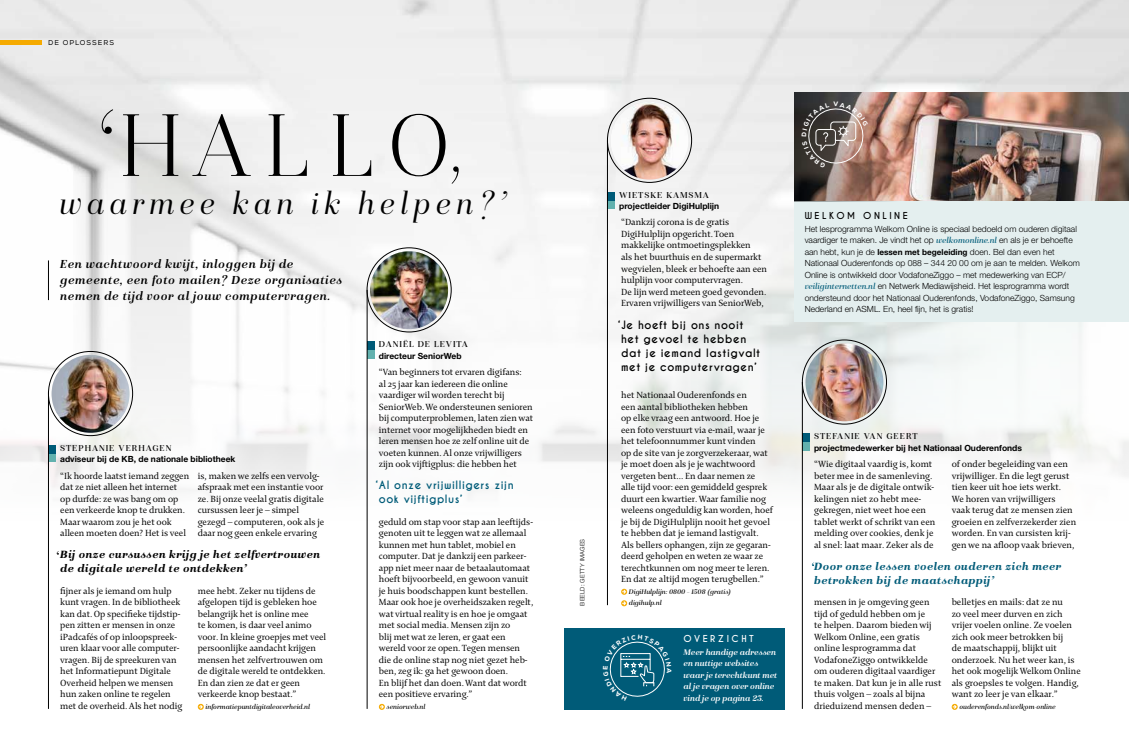
<style>
.page{position:relative;width:1129px;height:749px;background:#fff}
.page>*{position:absolute;margin:0;border:0;box-sizing:border-box;transform-origin:0 0}
.t1{font:100 93.4px "Isabel";letter-spacing:.15em;color:#000}
.t2{font:italic 300 32px "Isabel";letter-spacing:.15em;color:#000}
.t3{font:italic 700 12.2px/16px "Isabel";letter-spacing:.05em;color:#000}
.t4{font:italic 900 11px/14px "Isabel";letter-spacing:.05em;color:#000}
.t5{font:italic 900 11px/14px "Isabel";letter-spacing:.05em;color:#005b78}
.t6{font:700 10.8px/14px "Caviar Dreams";letter-spacing:.05em;color:#000}
.t7{font:700 10.8px/14px "Caviar Dreams";letter-spacing:.05em;color:#005b78}
.t8{font:9.6px/11.5px "Enigma 2";letter-spacing:-.005em;color:#000}
.t9{font:9px "Isabel";letter-spacing:.1em;color:#000}
.t10{font:700 9px "Caviar Dreams";letter-spacing:.275em;color:#000}
.t11{font:700 9px "Caviar Dreams";letter-spacing:.275em;color:#fff}
.t12{font:300 8.5px/11.5px "Helvetica Neue LT Std";color:#000}
.t13{font:700 8.5px "Helvetica Neue LT Std";color:#000}
.t14{font:italic 700 8.5px/11.5px "Isabel";color:#fff}
.t15{font:italic 7px/11.5px "Isabel";color:#000}
.t16{font:7px "Nexa";letter-spacing:.14em;color:#000}
.t17{font:300 6px "Helvetica Neue";letter-spacing:.03em;color:#000}
.s1{font-size:71.4px}
.s2{font-family:"Isabel";font-weight:400;font-style:italic;color:#005b78}
.s3{font-weight:700;font-size:8.2px}
</style>
<div class="page">
<img style="left:0;top:0;width:1128px;height:522px">
<div style="left:564px;top:628px;width:220px;height:81px;background:#005b78"></div>
<div style="left:802px;top:442px;width:7px;height:8px;background:#62b1ae"></div>
<div style="left:802px;top:433px;width:7px;height:9px;background:#005b78"></div>
<div style="left:367px;top:350px;width:7px;height:8px;background:#62b1ae"></div>
<div style="left:367px;top:341px;width:7px;height:9px;background:#005b78"></div>
<div style="left:607px;top:200px;width:8px;height:9px;background:#62b1ae"></div>
<div style="left:607px;top:191px;width:8px;height:9px;background:#005b78"></div>
<div style="left:0;top:40px;width:42px;height:5px;background:#f5aa00"></div>
<img style="left:52px;top:355px;width:77px;height:77px;border-radius:39px">
<img style="left:805px;top:343px;width:78px;height:78px;border-radius:39px">
<img style="left:370px;top:251px;width:78px;height:78px;border-radius:39px">
<hr style="left:367px;top:290px;width:1px;height:418px;background:#000">
<hr style="left:607px;top:140px;width:1px;height:465px;background:#000">
<div style="left:48px;top:453px;width:8px;height:9px;background:#62b1ae"></div>
<div style="left:48px;top:444px;width:8px;height:9px;background:#005b78"></div>
<img style="left:610px;top:102px;width:78px;height:77px;border-radius:39px">
<hr style="left:48px;top:391px;width:1px;height:317px;background:#000">
<hr style="left:48px;top:260px;width:1px;height:40px;background:#000">
<hr style="left:802px;top:382px;width:1px;height:326px;background:#000">
<img style="left:899px;top:92px;width:229px;height:109px">
<div style="left:794px;top:201px;width:334px;height:121px;background:#e4efef"></div>
<img style="left:794px;top:92px;width:105px;height:109px">
<svg style="left:951px;top:703px;width:6px;height:6px"></svg>
<svg style="left:379px;top:703px;width:6px;height:6px"></svg>
<svg style="left:621px;top:588px;width:6px;height:6px"></svg>
<svg style="left:621px;top:600px;width:6px;height:6px"></svg>
<svg style="left:198px;top:703px;width:6px;height:6px"></svg>
<svg style="left:801px;top:102px;width:67px;height:66px;background:#746660"></svg>
<svg style="left:609px;top:641px;width:56px;height:56px"></svg>
<p class="t16" style="left:48px;top:39px;width:67px">DE OPLOSSERS</p>
<h1 class="t1" style="left:101px;top:87px;width:364px">‘HALLO<span class="s1">,</span></h1>
<h2 class="t2" style="left:59px;top:185px;width:448px">waarmee kan ik helpen?’</h2>
<p class="t3" style="left:60px;top:257px;width:283px">Een wachtwoord kwijt, inloggen bij de gemeente, een foto mailen? Deze organisaties nemen de tijd voor al jouw computervragen.</p>
<p class="t9" style="left:619px;top:189px;width:91px">WIETSKE KAMSMA</p>
<p class="t13" style="left:619px;top:201px;width:102px">projectleider DigiHulplijn</p>
<p class="t8" style="left:621px;top:216px;width:147px">“Dankzij corona is de gratis DigiHulplijn opgericht. Toen makkelijke ontmoetingsplekken<br>als het buurthuis en de supermarkt wegvielen, bleek er behoefte aan een hulplijn voor computervragen.<br>De lijn werd meteen goed gevonden.<br>Ervaren vrijwilligers van SeniorWeb,</p>
<p class="t10" style="left:804px;top:210px;width:104px">WELKOM ONLINE</p>
<p class="t12" style="left:804px;top:222px;width:277px">Het lesprogramma Welkom Online is speciaal bedoeld om ouderen digitaal vaardiger te maken. Je vindt het op <span class="s2">welkomonline.nl</span> en als je er behoefte aan hebt, kun je de <span class="s3">lessen met begeleiding</span> doen. Bel dan even het Nationaal Ouderenfonds op 088 – 344 20 00 om je aan te melden. Welkom Online is ontwikkeld door VodafoneZiggo – met medewerking van ECP/ <span class="s2">veiliginternetten.nl</span> en Netwerk Mediawijsheid. Het lesprogramma wordt ondersteund door het Nationaal Ouderenfonds, VodafoneZiggo, Samsung Nederland en ASML. En, heel fijn, het is gratis!</p>
<p class="t6" style="left:618px;top:318px;width:144px">‘Je hoeft bij ons nooit het gevoel te hebben dat je iemand lastigvalt met je computervragen’</p>
<p class="t9" style="left:379px;top:338px;width:91px">DANIËL DE LEVITA</p>
<p class="t13" style="left:379px;top:350px;width:84px">directeur SeniorWeb</p>
<p class="t8" style="left:379px;top:366px;width:156px">“Van beginners tot ervaren digifans:<br>al 25 jaar kan iedereen die online vaardiger wil worden terecht bij SeniorWeb. We ondersteunen senioren bij computerproblemen, laten zien wat internet voor mogelijkheden biedt en leren mensen hoe ze zelf online uit de voeten kunnen. Al onze vrijwilligers zijn ook vijftigplus: die hebben het</p>
<p class="t8" style="left:621px;top:389px;width:153px">het Nationaal Ouderenfonds en<br>een aantal bibliotheken hebben<br>op elke vraag een antwoord. Hoe je een foto verstuurt via e-mail, waar je het telefoonnummer kunt vinden<br>op de site van je zorgverzekeraar, wat je moet doen als je je wachtwoord vergeten bent... En daar nemen ze<br>alle tijd voor: een gemiddeld gesprek duurt een kwartier. Waar familie nog weleens ongeduldig kan worden, hoef je bij de DigiHulplijn nooit het gevoel te hebben dat je iemand lastigvalt.<br>Als bellers ophangen, zijn ze gegaran&shy;deerd geholpen en weten ze waar ze terechtkunnen om nog meer te leren.<br>En dat ze altijd mogen terugbellen.”</p>
<p class="t15" style="left:628px;top:586px;width:104px">DigiHulplijn: 0800 – 1508 (gratis) digihulp.nl</p>
<p class="t9" style="left:814px;top:430px;width:105px">STEFANIE VAN GEERT</p>
<p class="t13" style="left:814px;top:442px;width:209px">projectmedewerker bij het Nationaal Ouderenfonds</p>
<p class="t9" style="left:60px;top:442px;width:113px">STEPHANIE VERHAGEN</p>
<p class="t13" style="left:60px;top:454px;width:177px">adviseur bij de KB, de nationale bibliotheek</p>
<p class="t8" style="left:814px;top:458px;width:123px">“Wie digitaal vaardig is, komt beter mee in de samenleving.<br>Maar als je de digitale ontwik&shy;kelingen niet zo hebt mee&shy;gekregen, niet weet hoe een tablet werkt of schrikt van een melding over cookies, denk je al snel: laat maar. Zeker als de</p>
<p class="t8" style="left:951px;top:458px;width:126px">of onder begeleiding van een vrijwilliger. En die legt gerust tien keer uit hoe iets werkt.<br>We horen van vrijwilligers vaak terug dat ze mensen zien groeien en zelfverzekerder zien worden. En van cursisten krij&shy;gen we na afloop vaak brieven,</p>
<p class="t8" style="left:60px;top:469px;width:130px">“Ik hoorde laatst iemand zeggen dat ze niet alleen het internet op durfde: ze was bang om op een verkeerde knop te drukken.<br>Maar waarom zou je het ook alleen moeten doen? Het is veel</p>
<p class="t8" style="left:198px;top:469px;width:128px">is, maken we zelfs een vervolg&shy;afspraak met een instantie voor ze. Bij onze veelal gratis digitale cursussen leer je – simpel gezegd – computeren, ook als je daar nog geen enkele ervaring</p>
<p class="t7" style="left:375px;top:478px;width:139px">‘Al onze vrijwilligers zijn ook vijftigplus’</p>
<p class="t8" style="left:379px;top:515px;width:156px">geduld om stap voor stap aan leeftijds&shy;genoten uit te leggen wat ze allemaal kunnen met hun tablet, mobiel en computer. Dat je dankzij een parkeer&shy;app niet meer naar de betaalautomaat hoeft bijvoorbeeld, en gewoon vanuit je huis boodschappen kunt bestellen.<br>Maar ook hoe je overheidszaken regelt, wat virtual reality is en hoe je omgaat met social media. Mensen zijn zo<br>blij met wat ze leren, er gaat een wereld voor ze open. Tegen mensen die de online stap nog niet gezet heb&shy;ben, zeg ik: ga het gewoon doen.<br>En blijf het dan doen. Want dat wordt een positieve ervaring.”</p>
<p class="t15" style="left:386px;top:701px;width:40px">seniorweb.nl</p>
<p class="t17" style="left:577px;top:605px;width:68px;rotate:-90deg">BEELD: GETTY IMAGES</p>
<p class="t4" style="left:60px;top:548px;width:261px">Bij onze cursussen krijg je het zelfvertrouwen de digitale wereld te ontdekken’</p>
<p class="t5" style="left:814px;top:560px;width:248px">Door onze lessen voelen ouderen zich meer betrokken bij de maatschappij’</p>
<p class="t8" style="left:60px;top:584px;width:124px">fijner als je iemand om hulp kunt vragen. In de bibliotheek kan dat. Op specifieke tijdstip&shy;pen zitten er mensen in onze iPadcafés of op inloopspreek&shy;uren klaar voor alle computer&shy;vragen. Bij de spreekuren van het Informatiepunt Digitale<br>Overheid helpen we mensen hun zaken online te regelen met de overheid. Als het nodig</p>
<p class="t8" style="left:198px;top:584px;width:130px">mee hebt. Zeker nu tijdens de afgelopen tijd is gebleken hoe belangrijk het is online mee<br>te komen, is daar veel animo voor. In kleine groepjes met veel persoonlijke aandacht krijgen mensen het zelfvertrouwen om de digitale wereld te ontdekken.<br>En dan zien ze dat er geen verkeerde knop bestaat.”</p>
<p class="t15" style="left:205px;top:701px;width:106px">informatiepuntdigitaleoverheid.nl</p>
<p class="t8" style="left:951px;top:596px;width:130px">belletjes en mails: dat ze nu<br>zo veel meer durven en zich vrijer voelen online. Ze voelen zich ook meer betrokken bij<br>de maatschappij, blijkt uit onderzoek. Nu het weer kan, is het ook mogelijk Welkom Online als groepsles te volgen. Handig, want zo leer je van elkaar.”</p>
<p class="t15" style="left:959px;top:701px;width:98px">ouderenfonds.nl/welkom-online</p>
<p class="t8" style="left:814px;top:596px;width:129px">mensen in je omgeving geen tijd of geduld hebben om je<br>te helpen. Daarom bieden wij<br>Welkom Online, een gratis online lesprogramma dat<br>VodafoneZiggo ontwikkelde om ouderen digitaal vaardiger te maken. Dat kun je in alle rust thuis volgen – zoals al bijna drieduizend mensen deden –</p>
<p class="t11" style="left:683px;top:633px;width:72px">OVERZICHT</p>
<p class="t14" style="left:683px;top:647px;width:95px">Meer handige adressen en nuttige websites waar je terechtkunt met al je vragen over online vind je op pagina 23.</p>
</div>
